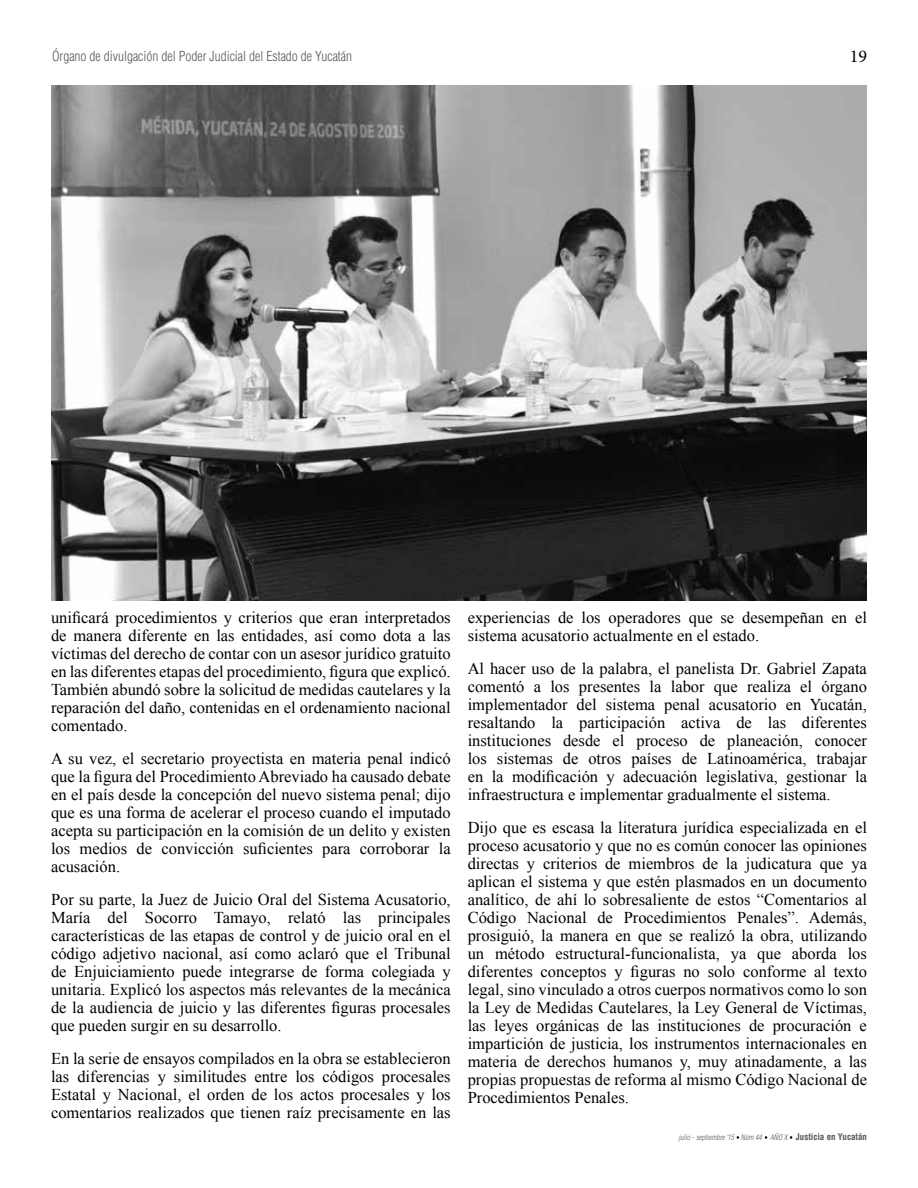
<style>
.page{position:relative;width:918px;height:1188px;background:#fff}
.page>*{position:absolute;margin:0;border:0;box-sizing:border-box;transform-origin:0 0}
.t1{font:18px "Minion Pro";color:#000}
.t2{font:16.5px/18px "Times New Roman";color:#000;text-align:justify}
.t3{font:300 condensed 13.5px "Helvetica LT Std";color:#58585a}
.t4{font:italic 300 condensed 7.5px "Helvetica LT Std";color:#58585a}
.s1{font-weight:700;font-style:normal;font-size:9px}
</style>
<div class="page">
<img style="left:51px;top:85px;width:816px;height:516px">
<p class="t3" style="left:52px;top:48px;width:302px">Órgano de divulgación del Poder Judicial del Estado de Yucatán</p>
<p class="t1" style="left:850px;top:44px;width:19px">19</p>
<p class="t2" style="left:51px;top:608px;width:401px">unificará procedimientos y criterios que eran interpretados de manera diferente en las entidades, así como dota a las víctimas del derecho de contar con un asesor jurídico gratuito en las diferentes etapas del procedimiento, figura que explicó.<br>También abundó sobre la solicitud de medidas cautelares y la reparación del daño, contenidas en el ordenamiento nacional comentado.</p>
<p class="t2" style="left:51px;top:749px;width:401px">A su vez, el secretario proyectista en materia penal indicó que la figura del Procedimiento Abreviado ha causado debate en el país desde la concepción del nuevo sistema penal; dijo que es una forma de acelerar el proceso cuando el imputado acepta su participación en la comisión de un delito y existen los medios de convicción suficientes para corroborar la acusación.</p>
<p class="t2" style="left:51px;top:890px;width:401px">Por su parte, la Juez de Juicio Oral del Sistema Acusatorio, María del Socorro Tamayo, relató las principales características de las etapas de control y de juicio oral en el código adjetivo nacional, así como aclaró que el Tribunal de Enjuiciamiento puede integrarse de forma colegiada y unitaria. Explicó los aspectos más relevantes de la mecánica de la audiencia de juicio y las diferentes figuras procesales que pueden surgir en su desarrollo.</p>
<p class="t2" style="left:51px;top:1049px;width:401px">En la serie de ensayos compilados en la obra se establecieron las diferencias y similitudes entre los códigos procesales Estatal y Nacional, el orden de los actos procesales y los comentarios realizados que tienen raíz precisamente en las</p>
<p class="t2" style="left:468px;top:608px;width:401px">experiencias de los operadores que se desempeñan en el sistema acusatorio actualmente en el estado.</p>
<p class="t2" style="left:468px;top:659px;width:401px">Al hacer uso de la palabra, el panelista Dr. Gabriel Zapata comentó a los presentes la labor que realiza el órgano implementador del sistema penal acusatorio en Yucatán, resaltando la participación activa de las diferentes instituciones desde el proceso de planeación, conocer los sistemas de otros países de Latinoamérica, trabajar en la modificación y adecuación legislativa, gestionar la infraestructura e implementar gradualmente el sistema.</p>
<p class="t2" style="left:468px;top:818px;width:401px">Dijo que es escasa la literatura jurídica especializada en el proceso acusatorio y que no es común conocer las opiniones directas y criterios de miembros de la judicatura que ya aplican el sistema y que estén plasmados en un documento analítico, de ahí lo sobresaliente de estos “Comentarios al Código Nacional de Procedimientos Penales”. Además, prosiguió, la manera en que se realizó la obra, utilizando un método estructural-funcionalista, ya que aborda los diferentes conceptos y figuras no solo conforme al texto legal, sino vinculado a otros cuerpos normativos como lo son la Ley de Medidas Cautelares, la Ley General de Víctimas, las leyes orgánicas de las instituciones de procuración e impartición de justicia, los instrumentos internacionales en materia de derechos humanos y, muy atinadamente, a las propias propuestas de reforma al mismo Código Nacional de Procedimientos Penales.</p>
<p class="t4" style="left:679px;top:1133px;width:190px">julio - septiembre ‘15 Núm 44 AÑO X <span class="s1">Justicia en Yucatán</span></p>
</div>
